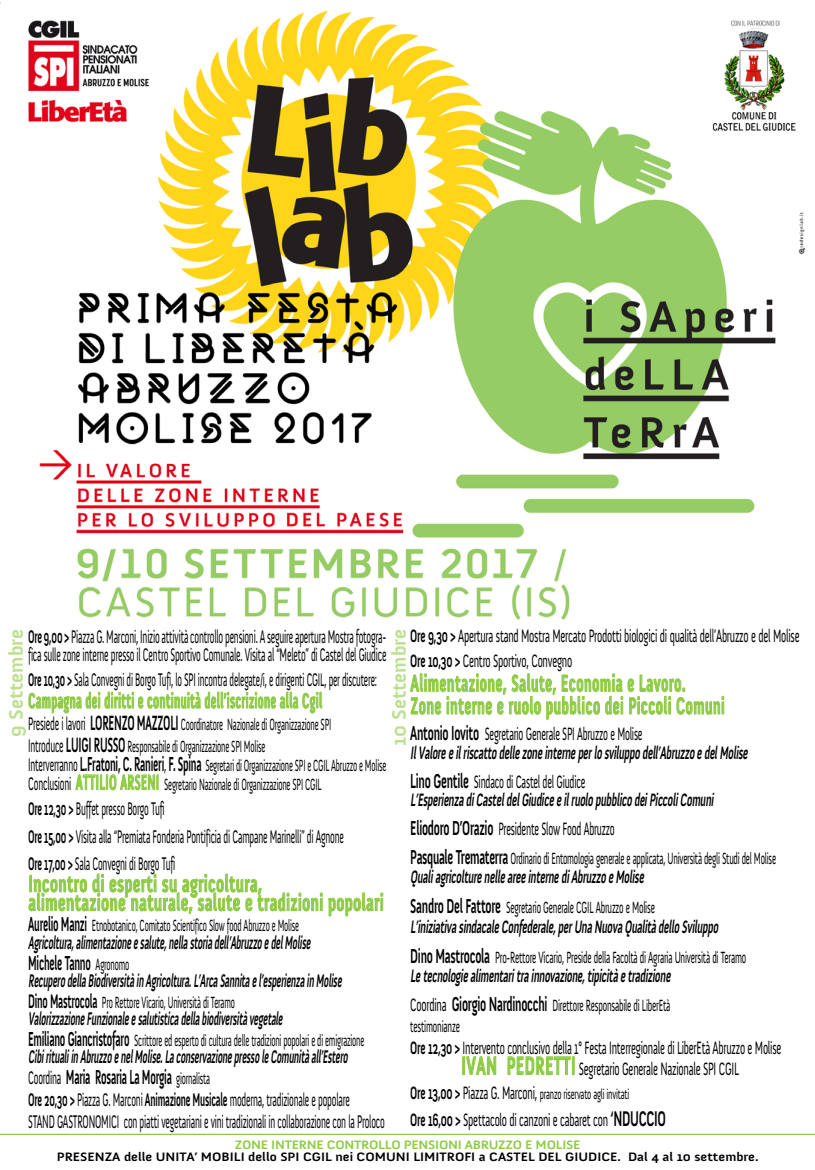
<style>
.page{position:relative;width:815px;height:1170px;background:#fff}
.page>*{position:absolute;margin:0;border:0;box-sizing:border-box;transform-origin:0 0}
.t1{font:700 24.12px/18.8px "Anivers";letter-spacing:.03em;color:#8dcb44;scale:.62 1}
.t2{font:700 24.12px/22.5px "Anivers";letter-spacing:.03em;color:#8dcb44;scale:.56 1}
.t3{font:700 21.75px "Anivers";letter-spacing:.04em;color:#8dcb44;scale:.5 1}
.t4{font:700 20.75px "Anivers";letter-spacing:-.025em;color:#000;scale:.5 1}
.t5{font:700 20px "Anivers";color:#bae08f}
.t6{font:18.75px/27.8px "Anivers";letter-spacing:-.025em;color:#000;scale:.5 1}
.t7{font:700 18.75px "Anivers";color:#000;scale:.5 1}
.t8{font:18.75px "Anivers";letter-spacing:-.025em;color:#000;scale:.49 1}
.t9{font:700 18.38px/19.2px "Anivers";color:#000;scale:.56 1}
.t10{font:18.38px/24.1px "Anivers";letter-spacing:-.025em;color:#000;scale:.56 1}
.t11{font:18.38px "Anivers";letter-spacing:-.025em;color:#000;scale:.54 1}
.t12{font:16.62px/22px "Anivers";letter-spacing:-.025em;color:#000;scale:.5 1}
.t13{font:16.62px/21.2px "Anivers";letter-spacing:-.025em;color:#000;scale:.54 1}
.t14{font:16.62px "Anivers";letter-spacing:-.025em;color:#000;scale:.53 1}
.t15{font:14.62px "Anivers";letter-spacing:-.025em;color:#000;scale:.56 1}
.t16{font:700 12.5px "Anivers";color:#000;scale:1.08 1}
.t17{font:700 12.5px "Anivers";letter-spacing:-.02em;color:#8dcb44;scale:1.08 1}
.s1{font-weight:700}
.s2{font-size:18.75px}
.s3{font-weight:700;font-size:21.12px}
.s4{font-weight:700;font-size:20.75px}
.s5{font-weight:700;font-size:21.75px;color:#8dcb44}
.s6{font-weight:400;font-size:16.62px}
.s7{font-weight:700;font-size:20.12px}
.s8{font-weight:400;font-size:18.75px}
.s9{font-size:20.62px}
.s10{font-weight:400}
.s11{font-weight:700;font-size:20.62px}
.s12{font-size:18.38px}
.s13{font-weight:700;font-size:26.38px;color:#8dcb44}
.s14{font-weight:700;font-size:18.38px}
.s15{font-weight:700;font-size:21.75px}
</style>
<div class="page">
<img style="left:0;top:2px;width:806px;height:618px">
<hr style="left:0;top:1133px;width:814px;height:1px;background:#8dcb44">
<p class="t6" style="left:28px;top:627px;width:718px;line-height:18.8px"><span class="s1">Ore 9,00 &gt;</span> Piazza G. Marconi, Inizio attività controllo pensioni. A seguire apertura Mostra fotogra&shy;fica sulle zone interne presso il Centro Sportivo Comunale. Visita al “Meleto” di Castel del Giudice</p>
<p class="t8" style="left:28px;top:670px;width:713px"><span class="s1">Ore 10,30 &gt;</span> Sala Convegni di Borgo Tufi, lo SPI incontra delegate/i, e dirigenti CGIL, per discutere:</p>
<h2 class="t3" style="left:28px;top:690px;width:589px">Campagna dei diritti e continuità dell’iscrizione alla Cgil</h2>
<p class="t12" style="left:28px;top:714px;width:608px"><span class="s2">Presiede i lavori</span> <span class="s3">LORENZO MAZZOLI</span> Coordinatore Nazionale di Organizzazione SPI<br><span class="s2">Introduce</span> <span class="s3">LUIGI RUSSO</span> Responsabile di Organizzazione SPI Molise</p>
<p class="t12" style="left:28px;top:756px;width:718px;line-height:18.8px"><span class="s2">Interverranno</span> <span class="s4">L.Fratoni, C. Ranieri</span><span class="s2">,</span> <span class="s4">F. Spina</span> Segretari di Organizzazione SPI e CGIL Abruzzo e Molise<br><span class="s2">Conclusioni</span> <span class="s5">ATTILIO ARSENI</span> Segretario Nazionale di Organizzazione SPI CGIL</p>
<p class="t6" style="left:28px;top:795px;width:633px"><span class="s1">Ore 12,30 &gt;</span> Buffet presso Borgo Tufi<br><span class="s1">Ore 15,00 &gt;</span> Visita alla “Premiata Fonderia Pontificia di Campane Marinelli” di Agnone<br><span class="s1">Ore 17,00 &gt;</span> Sala Convegni di Borgo Tufi</p>
<h1 class="t1" style="left:28px;top:875px;width:575px">Incontro di esperti su agricoltura,<br>alimentazione naturale, salute e tradizioni popolari</h1>
<p class="t12" style="left:28px;top:915px;width:544px"><span class="s4">Aurelio Manzi</span> Etnobotanico, Comitato Scientifico Slow food Abruzzo e Molise</p>
<p class="t7" style="left:28px;top:933px;width:570px">Agricoltura,alimentazione e salute,nella storia dell’Abruzzo e delMolise</p>
<p class="t4" style="left:28px;top:952px;width:204px">Michele Tanno <span class="s6">Agronomo</span></p>
<p class="t7" style="left:28px;top:971px;width:633px">Recupero della Biodiversità in Agricoltura.L’Arca Sannita e l’esperienza in Molise</p>
<p class="t12" style="left:28px;top:991px;width:415px"><span class="s7">Dino Mastrocola</span> Pro Rettore Vicario, Università di Teramo</p>
<p class="t7" style="left:28px;top:1010px;width:515px">Valorizzazione Funzionale e salutistica della biodiversità vegetale</p>
<p class="t12" style="left:28px;top:1029px;width:674px"><span class="s4">Emiliano Giancristofaro</span> Scrittore ed esperto di cultura delle tradizioni popolari e di emigrazione</p>
<p class="t7" style="left:28px;top:1048px;width:645px">Cibiritualiin Abruzzo e nelMolise.La conservazione presso le Comunità all’Estero</p>
<p class="t4" style="left:28px;top:1067px;width:365px"><span class="s8">Coordina</span> Maria Rosaria La Morgia <span class="s6">giornalista</span></p>
<p class="t6" style="left:28px;top:1089px;width:715px;line-height:22px"><span class="s1">Ore 20,30 &gt;</span> Piazza G. Marconi <span class="s1">Animazione Musicale</span> moderna, tradizionale e popolare<br>STAND GASTRONOMICI con piatti vegetariani e vini tradizionali in collaborazione con la Proloco</p>
<p class="t10" style="left:410px;top:625px;width:697px"><span class="s1">Ore 9,30 &gt;</span> Apertura stand Mostra Mercato Prodotti biologici di qualità dell’Abruzzo e del Molise<br><span class="s1">Ore 10,30 &gt;</span> Centro Sportivo, Convegno</p>
<h1 class="t2" style="left:410px;top:673px;width:562px">Alimentazione, Salute, Economia e Lavoro.<br>Zone interne e ruolo pubblico dei Piccoli Comuni</h1>
<p class="t9" style="left:410px;top:724px;width:608px"><span class="s9">Antonio Iovito</span> <span class="s10">Segretario Generale SPI Abruzzo e Molise<br></span>IlValore e ilriscatto delle zone interne perlo sviluppo dell’Abruzzo e delMolise</p>
<p class="t9" style="left:410px;top:773px;width:547px;line-height:18.1px"><span class="s9">Lino Gentile</span> <span class="s10">Sindaco di Castel del Giudice<br></span>L’Esperienza diCasteldelGiudice e ilruolo pubblico deiPiccoliComuni</p>
<p class="t11" style="left:410px;top:819px;width:380px"><span class="s11">Eliodoro D’Orazio</span> Presidente Slow Food Abruzzo</p>
<p class="t14" style="left:410px;top:850px;width:692px"><span class="s11">Pasquale Trematerra</span> Ordinario di Entomologia generale e applicata, Università degli Studi del Molise</p>
<p class="t9" style="left:410px;top:868px;width:423px">Qualiagricolture nelle aree interne diAbruzzo e Molise</p>
<p class="t13" style="left:410px;top:897px;width:455px"><span class="s11">Sandro Del Fattore</span> Segretario Generale CGIL Abruzzo e Molise</p>
<p class="t9" style="left:410px;top:917px;width:555px">L’iniziativa sindacale Confederale,perUna Nuova Qualità dello Sviluppo</p>
<p class="t13" style="left:410px;top:947px;width:624px"><span class="s11">Dino Mastrocola</span> Pro-Rettore Vicario, Preside della Facoltà di Agraria Università di Teramo</p>
<p class="t9" style="left:410px;top:967px;width:470px">Le tecnologie alimentaritra innovazione,tipicità e tradizione</p>
<p class="t13" style="left:410px;top:995px;width:483px"><span class="s12">Coordina</span> <span class="s11">Giorgio Nardinocchi</span> Direttore Responsabile di LiberEtà testimonianze</p>
<p class="t10" style="left:410px;top:1037px;width:664px;line-height:21.2px;text-align:center"><span class="s1">Ore 12,30 &gt;</span> Intervento conclusivo della 1° Festa Interregionale di LiberEtà Abruzzo e Molise<br><span class="s13">IVAN PEDRETTI</span> Segretario Generale Nazionale SPI CGIL</p>
<p class="t15" style="left:410px;top:1086px;width:393px"><span class="s14">Ore 13,00 &gt;</span> <span class="s12">Piazza G. Marconi,</span> pranzo riservato agli invitati</p>
<p class="t10" style="left:410px;top:1108px;width:458px"><span class="s1">Ore 16,00 &gt;</span> Spettacolo di canzoni e cabaret con <span class="s15">‘NDUCCIO</span></p>
<p class="t17" style="left:235px;top:1138px;width:322px">ZONE INTERNE CONTROLLO PENSIONI ABRUZZO E MOLISE</p>
<p class="t16" style="left:57px;top:1151px;width:651px">PRESENZA delle UNITA’ MOBILI dello SPI CGIL nei COMUNI LIMITROFI a CASTEL DEL GIUDICE. Dal 4 al 10 settembre.</p>
<p class="t5" style="left:7px;top:737px;width:110px;rotate:-90deg">9 Settembre</p>
<p class="t5" style="left:390px;top:746px;width:119px;rotate:-90deg">10 Settembre</p>
</div>
